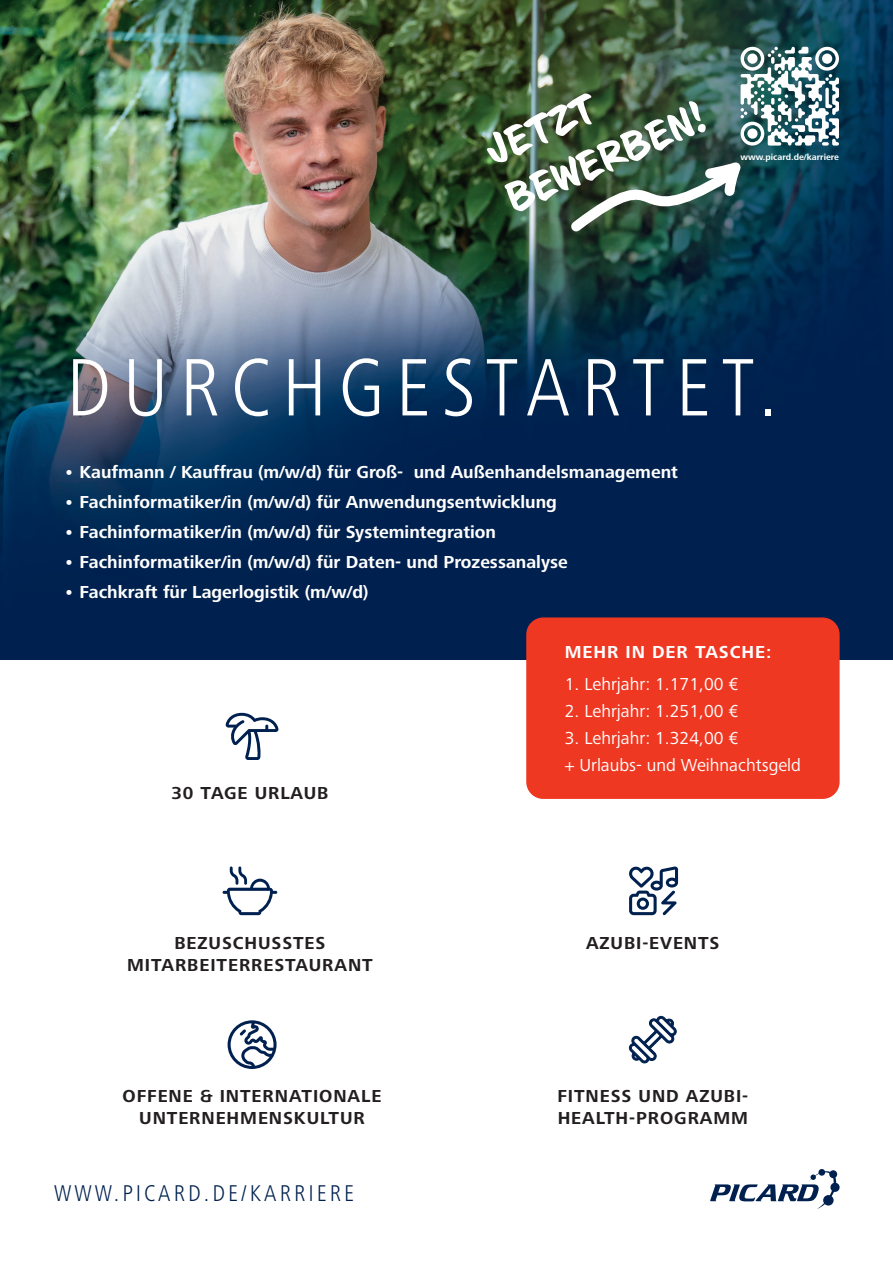
<style>
.page{position:relative;width:893px;height:1263px;background:#fff}
.page>*{position:absolute;margin:0;border:0;box-sizing:border-box;transform-origin:0 0}
.t1{font:300 condensed 84.3px "Frutiger Next LTW1 G";letter-spacing:.13em;color:#fff}
.t2{font:300 condensed 23.7px "Frutiger Next LTW1 G";letter-spacing:.13em;color:#00214f}
.t3{font:700 18px "Frutiger Next LTW1 G";color:#fff}
.t4{font:700 18px/21.6px "Frutiger Next LTW1 G";letter-spacing:.05em;color:#231f20;text-align:center}
.t5{font:18px/27px "Frutiger Next LTW1 G";color:#fff}
.t6{font:700 18px "Frutiger Next LTW1 G";letter-spacing:.05em;color:#fff}
.t7{font:700 9px "Frutiger Next LTW1 G";color:#fff}
</style>
<div class="page">
<img style="left:0;top:0;width:893px;height:659px">
<svg style="left:629px;top:866px;width:49px;height:49px"></svg>
<svg style="left:223px;top:866px;width:54px;height:49px"></svg>
<svg style="left:629px;top:1016px;width:48px;height:47px"></svg>
<svg style="left:225px;top:713px;width:54px;height:47px"></svg>
<img style="left:486px;top:47px;width:353px;height:194px">
<svg style="left:710px;top:1169px;width:128px;height:40px"></svg>
<div style="left:526px;top:617px;width:314px;height:182px;background:#ef3822;border-radius:17px"></div>
<svg style="left:228px;top:1020px;width:49px;height:49px"></svg>
<p class="t7" style="left:741px;top:151px;width:100px">www.picard.de/karriere</p>
<h1 class="t1" style="left:66px;top:339px;width:713px">DURCHGESTARTET.</h1>
<p class="t3" style="left:64px;top:461px;width:616px">• Kaufmann / Kauffrau (m/w/d) für Groß- und Außenhandelsmanagement</p>
<p class="t3" style="left:64px;top:491px;width:495px">• Fachinformatiker/in (m/w/d) für Anwendungsentwicklung</p>
<p class="t3" style="left:64px;top:521px;width:434px">• Fachinformatiker/in (m/w/d) für Systemintegration</p>
<p class="t3" style="left:64px;top:551px;width:505px">• Fachinformatiker/in (m/w/d) für Daten- und Prozessanalyse</p>
<p class="t3" style="left:64px;top:581px;width:306px">• Fachkraft für Lagerlogistik (m/w/d)</p>
<p class="t4" style="left:171px;top:783px;width:159px">30 TAGE URLAUB</p>
<p class="t6" style="left:565px;top:642px;width:208px">MEHR IN DER TASCHE:</p>
<p class="t5" style="left:565px;top:671px;width:175px">1. Lehrjahr: 1.171,00 €</p>
<p class="t5" style="left:565px;top:698px;width:175px">2. Lehrjahr: 1.251,00 €</p>
<p class="t5" style="left:565px;top:725px;width:238px">3. Lehrjahr: 1.324,00 €<br>+ Urlaubs- und Weihnachtsgeld</p>
<p class="t4" style="left:174px;top:933px;width:152px">BEZUSCHUSSTES</p>
<p class="t4" style="left:586px;top:933px;width:135px">AZUBI-EVENTS</p>
<p class="t4" style="left:127px;top:955px;width:247px">MITARBEITERRESTAURANT</p>
<p class="t4" style="left:123px;top:1086px;width:260px">OFFENE &amp; INTERNATIONALE<br>UNTERNEHMENSKULTUR</p>
<h2 class="t2" style="left:54px;top:1180px;width:302px">WWW.PICARD.DE/KARRIERE</h2>
<p class="t4" style="left:557px;top:1086px;width:192px;text-align:left">FITNESS UND AZUBI-<br>HEALTH-PROGRAMM</p>
</div>
